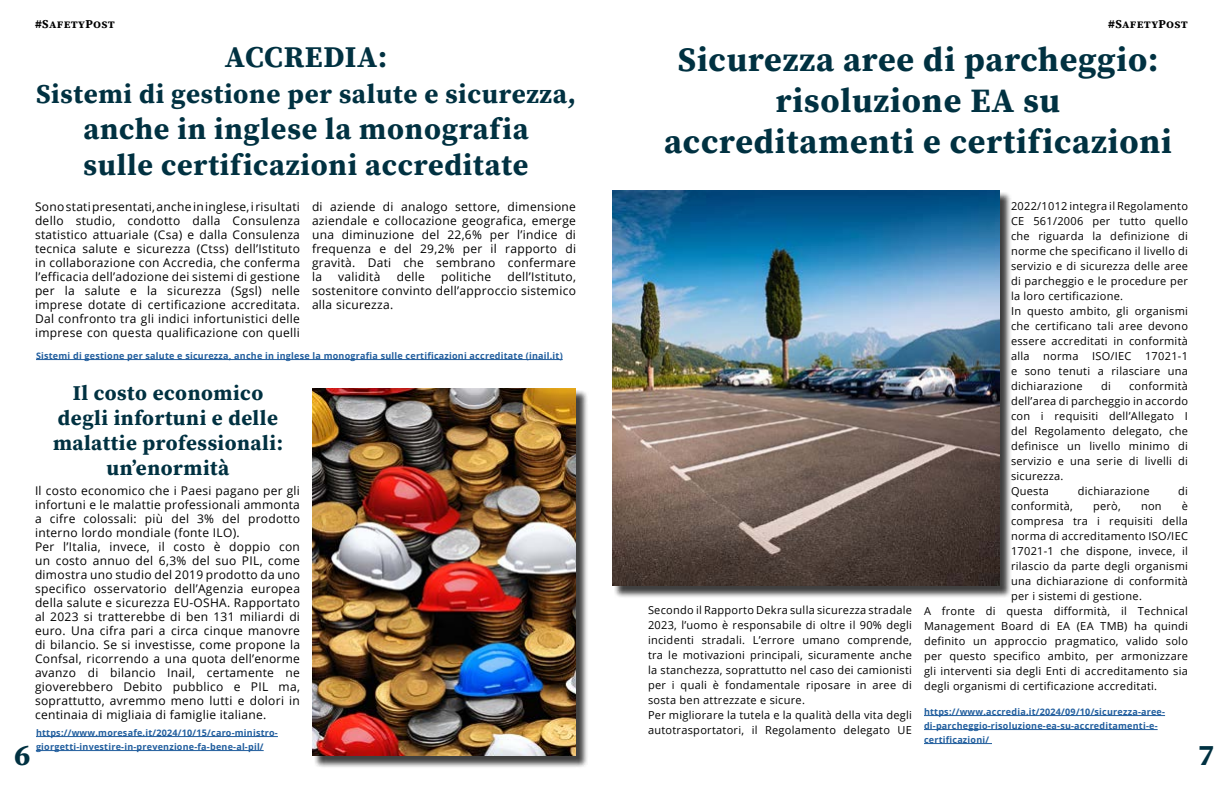
<style>
.page{position:relative;width:1224px;height:792px;background:#fff}
.page>*{position:absolute;margin:0;border:0;box-sizing:border-box;transform-origin:0 0}
.Numeri_pagina_-_Allineamento_a_sinistra{font:700 34px "Source Serif Pro";letter-spacing:.025em;color:#003141}
.Numeri_pagina_-_Allineamento_a_sinistra-2{font:700 30px "Source Serif Pro";letter-spacing:.025em;color:#003141}
.Numeri_pagina_-_Allineamento_a_sinistra-3{font:700 27px "Source Serif Pro";letter-spacing:.025em;color:#003141}
.Numeri_pagina_-_Allineamento_a_sinistra-4{font:700 21px/25.2px "Source Serif Pro";letter-spacing:.025em;color:#003141;text-align:center}
.Numeri_pagina_-_Allineamento_a_sinistra-5{font:12px/14px "Open Sans";letter-spacing:.025em;color:#000;text-align:justify}
.t1{font:700 12px "Source Serif Pro";letter-spacing:.025em;color:#000}
.Numeri_pagina_-_Allineamento_a_sinistra-6{font:11px/15px "Open Sans";letter-spacing:.025em;color:#000;text-align:justify}
.Numeri_pagina_-_Allineamento_a_sinistra-7{font:700 9px/14px "Open Sans";letter-spacing:.025em;color:#215e9e}
</style>
<div class="page">
<hr style="left:924px;top:715px;width:241px;height:1px;background:#215e9e">
<hr style="left:924px;top:729px;width:234px;height:1px;background:#215e9e">
<hr style="left:924px;top:743px;width:68px;height:1px;background:#215e9e">
<hr style="left:36px;top:359px;width:527px;height:1px;background:#215e9e">
<hr style="left:36px;top:736px;width:242px;height:1px;background:#215e9e">
<hr style="left:36px;top:750px;width:228px;height:1px;background:#215e9e">
<div style="left:614px;top:192px;width:398px;height:407px;background:#000;opacity:.75"></div>
<img style="left:612px;top:190px;width:388px;height:396px">
<div style="left:314px;top:390px;width:275px;height:379px;background:#000;opacity:.75"></div>
<img style="left:312px;top:388px;width:264px;height:368px">
<p class="t1" style="left:35px;top:16px;width:81px">#SafetyPost</p>
<p class="t1" style="left:1108px;top:16px;width:81px">#SafetyPost</p>
<p class="Numeri_pagina_-_Allineamento_a_sinistra-2" style="left:225px;top:36px;width:164px">ACCREDIA:</p>
<p class="Numeri_pagina_-_Allineamento_a_sinistra-3" style="left:36px;top:75px;width:541px">Sistemi di gestione per salute e sicurezza,</p>
<p class="Numeri_pagina_-_Allineamento_a_sinistra-2" style="left:83px;top:108px;width:447px">anche in inglese la monografia</p>
<p class="Numeri_pagina_-_Allineamento_a_sinistra-2" style="left:84px;top:144px;width:446px">sulle certificazioni accreditate</p>
<p class="Numeri_pagina_-_Allineamento_a_sinistra-5" style="left:35px;top:200px;width:267px">Sono stati presentati, anche in inglese, i risultati dello studio, condotto dalla Consulenza statistico attuariale (Csa) e dalla Consulenza tecnica salute e sicurezza (Ctss) dell’Istituto in collaborazione con Accredia, che conferma l’efficacia dell’adozione dei sistemi di gestione per la salute e la sicurezza (Sgsl) nelle imprese dotate di certificazione accreditata.<br>Dal confronto tra gli indici infortunistici delle imprese con questa qualificazione con quelli</p>
<p class="Numeri_pagina_-_Allineamento_a_sinistra" style="left:678px;top:36px;width:482px">Sicurezza aree di parcheggio:</p>
<p class="Numeri_pagina_-_Allineamento_a_sinistra" style="left:776px;top:77px;width:286px">risoluzione EA su</p>
<p class="Numeri_pagina_-_Allineamento_a_sinistra" style="left:664px;top:118px;width:509px">accreditamenti e certificazioni</p>
<p class="Numeri_pagina_-_Allineamento_a_sinistra-6" style="left:1011px;top:199px;width:179px">2022/1012 integra il Regolamento CE 561/2006 per tutto quello che riguarda la definizione di norme che specificano il livello di servizio e di sicurezza delle aree di parcheggio e le procedure per la loro certificazione.</p>
<p class="Numeri_pagina_-_Allineamento_a_sinistra-6" style="left:1011px;top:304px;width:179px">In questo ambito, gli organismi che certificano tali aree devono essere accreditati in conformità alla norma ISO/IEC 17021-1 e sono tenuti a rilasciare una dichiarazione</p>
<p class="Numeri_pagina_-_Allineamento_a_sinistra-5" style="left:312px;top:200px;width:266px">di aziende di analogo settore, dimensione aziendale e collocazione geografica, emerge una diminuzione del 22,6% per l’indice di frequenza e del 29,2% per il rapporto di gravità. Dati che sembrano confermare la</p>
<p class="Numeri_pagina_-_Allineamento_a_sinistra-5" style="left:338px;top:270px;width:44px">validità</p>
<p class="Numeri_pagina_-_Allineamento_a_sinistra-5" style="left:397px;top:270px;width:30px">delle</p>
<p class="Numeri_pagina_-_Allineamento_a_sinistra-5" style="left:441px;top:270px;width:52px">politiche</p>
<p class="Numeri_pagina_-_Allineamento_a_sinistra-5" style="left:312px;top:270px;width:266px;text-indent:196px">dell’Istituto, sostenitore convinto dell’approccio sistemico alla sicurezza.</p>
<p class="Numeri_pagina_-_Allineamento_a_sinistra-7" style="left:36px;top:348px;width:528px">Sistemi di gestione per salute e sicurezza, anche in inglese la monografia sulle certificazioni accreditate (inail.it)</p>
<p class="Numeri_pagina_-_Allineamento_a_sinistra-6" style="left:1011px;top:379px;width:179px;text-indent:118px">conformità dell’area di parcheggio in accordo con i requisiti dell’Allegato I del Regolamento delegato, che definisce un livello minimo di servizio e una serie di livelli di sicurezza.</p>
<p class="Numeri_pagina_-_Allineamento_a_sinistra-6" style="left:1011px;top:484px;width:40px">Questa</p>
<p class="Numeri_pagina_-_Allineamento_a_sinistra-6" style="left:1078px;top:484px;width:73px">dichiarazione</p>
<p class="Numeri_pagina_-_Allineamento_a_sinistra-6" style="left:1178px;top:484px;width:11px">di</p>
<p class="Numeri_pagina_-_Allineamento_a_sinistra-6" style="left:1011px;top:499px;width:63px">conformità,</p>
<p class="Numeri_pagina_-_Allineamento_a_sinistra-6" style="left:1093px;top:499px;width:29px">però,</p>
<p class="Numeri_pagina_-_Allineamento_a_sinistra-6" style="left:1141px;top:499px;width:22px">non</p>
<p class="Numeri_pagina_-_Allineamento_a_sinistra-6" style="left:1101px;top:379px;width:11px">di</p>
<p class="Numeri_pagina_-_Allineamento_a_sinistra-4" style="left:53px;top:380px;width:231px">Il costo economico degli infortuni e delle malattie professionali: un’enormità</p>
<p class="Numeri_pagina_-_Allineamento_a_sinistra-5" style="left:35px;top:484px;width:267px">Il costo economico che i Paesi pagano per gli infortuni e le malattie professionali ammonta a cifre colossali: più del 3% del prodotto interno lordo mondiale (fonte ILO).</p>
<p class="Numeri_pagina_-_Allineamento_a_sinistra-5" style="left:35px;top:540px;width:267px">Per l’Italia, invece, il costo è doppio con un costo annuo del 6,3% del suo PIL, come dimostra uno studio del 2019 prodotto da uno specifico osservatorio dell’Agenzia europea della salute e sicurezza EU-OSHA. Rapportato al 2023 si tratterebbe di ben 131 miliardi di euro. Una cifra pari a circa cinque manovre di bilancio. Se si investisse, come propone la Confsal, ricorrendo a una quota dell’enorme avanzo di bilancio Inail, certamente ne gioverebbero Debito pubblico e PIL ma, soprattutto, avremmo meno lutti e dolori in centinaia di migliaia di famiglie italiane.</p>
<p class="Numeri_pagina_-_Allineamento_a_sinistra-7" style="left:36px;top:725px;width:243px">https://www.moresafe.it/2024/10/15/caro-ministro&shy;giorgetti-investire-in-prevenzione-fa-bene-al-pil/</p>
<p class="Numeri_pagina_-_Allineamento_a_sinistra-6" style="left:1011px;top:499px;width:179px;text-indent:171px">è compresa tra i requisiti della norma di accreditamento ISO/IEC 17021-1 che dispone, invece, il rilascio da parte degli organismi una dichiarazione di conformità per i sistemi di gestione.</p>
<p class="Numeri_pagina_-_Allineamento_a_sinistra-6" style="left:924px;top:604px;width:266px">A fronte di questa difformità, il Technical Management Board di EA (EA TMB) ha quindi definito un approccio pragmatico, valido solo per questo specifico ambito, per armonizzare gli interventi sia degli Enti di accreditamento sia degli organismi di certificazione accreditati.</p>
<p class="Numeri_pagina_-_Allineamento_a_sinistra-6" style="left:648px;top:603px;width:266px">Secondo il Rapporto Dekra sulla sicurezza stradale 2023, l’uomo è responsabile di oltre il 90% degli incidenti stradali. L’errore umano comprende, tra le motivazioni principali, sicuramente anche la stanchezza, soprattutto nel caso dei camionisti per i quali è fondamentale riposare in aree di sosta ben attrezzate e sicure.</p>
<p class="Numeri_pagina_-_Allineamento_a_sinistra-6" style="left:648px;top:708px;width:266px">Per migliorare la tutela e la qualità della vita degli autotrasportatori, il Regolamento delegato UE</p>
<p class="Numeri_pagina_-_Allineamento_a_sinistra-7" style="left:924px;top:704px;width:243px">https://www.accredia.it/2024/09/10/sicurezza-aree&shy;di-parcheggio-risoluzione-ea-su-accreditamenti-e&shy;certificazioni/</p>
<h2 class="Numeri_pagina_-_Allineamento_a_sinistra-2" style="left:14px;top:734px;width:18px">6</h2>
<h2 class="Numeri_pagina_-_Allineamento_a_sinistra-2" style="left:1198px;top:734px;width:18px">7</h2>
</div>
